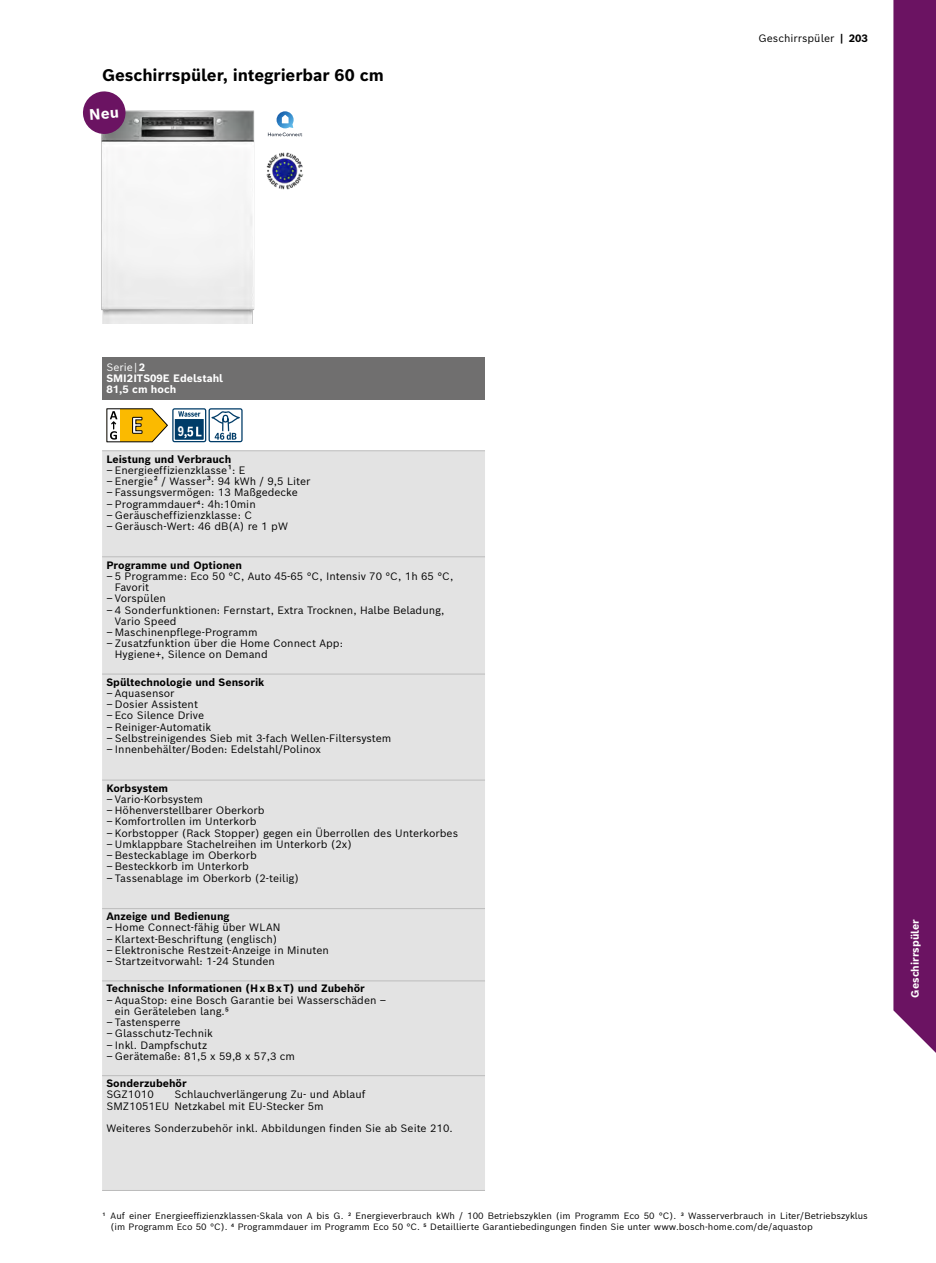
<style>
.page{position:relative;width:936px;height:1263px;background:#fff}
.page>*{position:absolute;margin:0;border:0;box-sizing:border-box;transform-origin:0 0}
.t1{font:700 16.5px "Bosch Sans";letter-spacing:-.005em;color:#000}
.t2{font:700 13.5px "Bosch Sans Cond";color:#fff;scale:.85 1}
.t3{font:10.5px/11.2px "Bosch Sans";color:#000}
.t4{font:700 10.5px "Bosch Sans";color:#000}
.t5{font:700 10.5px/11.2px "Bosch Sans";color:#fff}
.t6{font:9px/11.2px "Bosch Sans";color:#000}
.s1{font-weight:700}
.s2{font-weight:400}
</style>
<div class="page">
<div style="left:102px;top:357px;width:383px;height:43px;background:#706f6f"></div>
<div style="left:102px;top:451px;width:383px;height:739px;background:#e3e3e3"></div>
<hr style="left:102px;top:450px;width:383px;height:1px;background:#bcbcbc">
<hr style="left:102px;top:556px;width:383px;height:1px;background:#bcbcbc">
<hr style="left:102px;top:674px;width:383px;height:1px;background:#bcbcbc">
<hr style="left:102px;top:780px;width:383px;height:1px;background:#bcbcbc">
<hr style="left:102px;top:908px;width:383px;height:1px;background:#bcbcbc">
<hr style="left:102px;top:981px;width:383px;height:1px;background:#bcbcbc">
<hr style="left:102px;top:1075px;width:383px;height:1px;background:#bcbcbc">
<hr style="left:102px;top:1190px;width:383px;height:1px;background:#bcbcbc">
<svg style="left:106px;top:408px;width:62px;height:34px"></svg>
<svg style="left:173px;top:409px;width:33px;height:33px"></svg>
<div style="left:172px;top:408px;width:34px;height:34px;border:1px solid #003c68;border-radius:2px"></div>
<div style="left:208px;top:408px;width:34px;height:34px;border:1px solid #003c68;border-radius:2px"></div>
<svg style="left:175px;top:411px;width:67px;height:29px"></svg>
<img style="left:101px;top:110px;width:154px;height:213px">
<div style="left:893px;top:0;width:42px;height:1052px;background:#6b1362"></div>
<svg style="left:268px;top:111px;width:34px;height:25px"></svg>
<img style="left:266px;top:152px;width:37px;height:37px">
<svg style="left:82px;top:91px;width:44px;height:44px"></svg>
<h1 class="t1" style="left:102px;top:64px;width:283px">Geschirrspüler, integrierbar 60 cm</h1>
<p class="t3" style="left:758px;top:32px;width:111px">Geschirrspüler <span class="s1">| 203</span></p>
<p class="t5" style="left:106px;top:361px;width:118px"><span class="s2">Serie |</span> 2<br>SMI2ITS09E Edelstahl<br>81,5 cm hoch</p>
<p class="t2" style="left:178px;top:421px;width:9px">9</p>
<p class="t4" style="left:106px;top:452px;width:126px">Leistung und Verbrauch</p>
<p class="t3" style="left:106px;top:464px;width:141px">– Energieeffizienzklasse¹: E</p>
<p class="t3" style="left:106px;top:475px;width:206px">– Energie² / Wasser³: 94 kWh / 9,5 Liter</p>
<p class="t3" style="left:106px;top:486px;width:193px">– Fassungsvermögen: 13 Maßgedecke</p>
<p class="t3" style="left:106px;top:498px;width:151px">– Programmdauer4: 4h:10min</p>
<p class="t3" style="left:106px;top:509px;width:147px">– Geräuscheffizienzklasse: C</p>
<p class="t3" style="left:106px;top:520px;width:183px">– Geräusch-Wert: 46 dB(A) re 1 pW</p>
<p class="t4" style="left:106px;top:558px;width:137px">Programme und Optionen</p>
<p class="t3" style="left:115px;top:570px;width:340px;text-indent:-9px">– 5 Programme: Eco 50 °C, Auto 45-65 °C, Intensiv 70 °C, 1h 65 °C,<br>Favorit</p>
<p class="t3" style="left:106px;top:592px;width:61px">– Vorspülen</p>
<p class="t3" style="left:115px;top:604px;width:331px;text-indent:-9px">– 4 Sonderfunktionen: Fernstart, Extra Trocknen, Halbe Beladung,<br>Vario Speed</p>
<p class="t3" style="left:106px;top:626px;width:153px">– Maschinenpflege-Programm</p>
<p class="t3" style="left:115px;top:637px;width:229px;text-indent:-9px">– Zusatzfunktion über die Home Connect App:<br>Hygiene+, Silence on Demand</p>
<p class="t4" style="left:106px;top:675px;width:160px">Spültechnologie und Sensorik</p>
<p class="t3" style="left:106px;top:687px;width:70px">– Aquasensor</p>
<p class="t3" style="left:106px;top:698px;width:93px">– Dosier Assistent</p>
<p class="t3" style="left:106px;top:710px;width:99px">– Eco Silence Drive</p>
<p class="t3" style="left:106px;top:721px;width:106px">– Reiniger-Automatik</p>
<p class="t3" style="left:106px;top:732px;width:286px">– Selbstreinigendes Sieb mit 3-fach Wellen-Filtersystem</p>
<p class="t3" style="left:106px;top:743px;width:216px">– Innenbehälter/Boden: Edelstahl/Polinox</p>
<p class="t4" style="left:106px;top:781px;width:63px">Korbsystem</p>
<p class="t3" style="left:106px;top:793px;width:98px">– Vario-Korbsystem</p>
<p class="t3" style="left:106px;top:804px;width:160px">– Höhenverstellbarer Oberkorb</p>
<p class="t3" style="left:106px;top:816px;width:152px">– Komfortrollen im Unterkorb</p>
<p class="t3" style="left:106px;top:827px;width:353px">– Korbstopper (Rack Stopper) gegen ein Überrollen des Unterkorbes</p>
<p class="t3" style="left:106px;top:838px;width:247px">– Umklappbare Stachelreihen im Unterkorb (2x)</p>
<p class="t3" style="left:106px;top:849px;width:152px">– Besteckablage im Oberkorb</p>
<p class="t3" style="left:106px;top:861px;width:144px">– Besteckkorb im Unterkorb</p>
<p class="t3" style="left:106px;top:872px;width:194px">– Tassenablage im Oberkorb (2-teilig)</p>
<p class="t4" style="left:106px;top:909px;width:125px">Anzeige und Bedienung</p>
<p class="t3" style="left:106px;top:922px;width:175px">– Home Connect-fähig über WLAN</p>
<p class="t3" style="left:106px;top:933px;width:173px">– Klartext-Beschriftung (englisch)</p>
<p class="t3" style="left:106px;top:944px;width:224px">– Elektronische Restzeit-Anzeige in Minuten</p>
<p class="t3" style="left:106px;top:955px;width:170px">– Startzeitvorwahl: 1-24 Stunden</p>
<p class="t4" style="left:106px;top:982px;width:260px">Technische Informationen (H x B x T) und Zubehör</p>
<p class="t3" style="left:115px;top:994px;width:273px;text-indent:-9px">– AquaStop: eine Bosch Garantie bei Wasserschäden – ein Geräteleben lang.5</p>
<p class="t3" style="left:106px;top:1016px;width:76px">– Tastensperre</p>
<p class="t3" style="left:106px;top:1028px;width:108px">– Glasschutz-Technik</p>
<p class="t3" style="left:106px;top:1039px;width:102px">– Inkl. Dampfschutz</p>
<p class="t3" style="left:106px;top:1050px;width:190px">– Gerätemaße: 81,5 x 59,8 x 57,3 cm</p>
<p class="t4" style="left:106px;top:1076px;width:82px">Sonderzubehör</p>
<p class="t3" style="left:106px;top:1089px;width:49px">SGZ1010</p>
<p class="t3" style="left:106px;top:1089px;width:260px;text-indent:68px">Schlauchverlängerung Zu- und Ablauf<br>SMZ1051EU Netzkabel mit EU-Stecker 5m</p>
<p class="t3" style="left:106px;top:1122px;width:348px">Weiteres Sonderzubehör inkl. Abbildungen finden Sie ab Seite 210.</p>
<p class="t6" style="left:111px;top:1210px;width:758px;text-indent:-9px">1 Auf einer Energieeffizienzklassen-Skala von A bis G. 2 Energieverbrauch kWh / 100 Betriebszyklen (im Programm Eco 50 °C). 3 Wasserverbrauch in Liter/Betriebszyklus (im Programm Eco 50 °C). 4 Programmdauer im Programm Eco 50 °C. 5 Detaillierte Garantiebedingungen finden Sie unter www.bosch-home.com/de/aquastop</p>
<p class="t5" style="left:909px;top:998px;width:80px;rotate:-90deg">Geschirrspüler</p>
</div>
